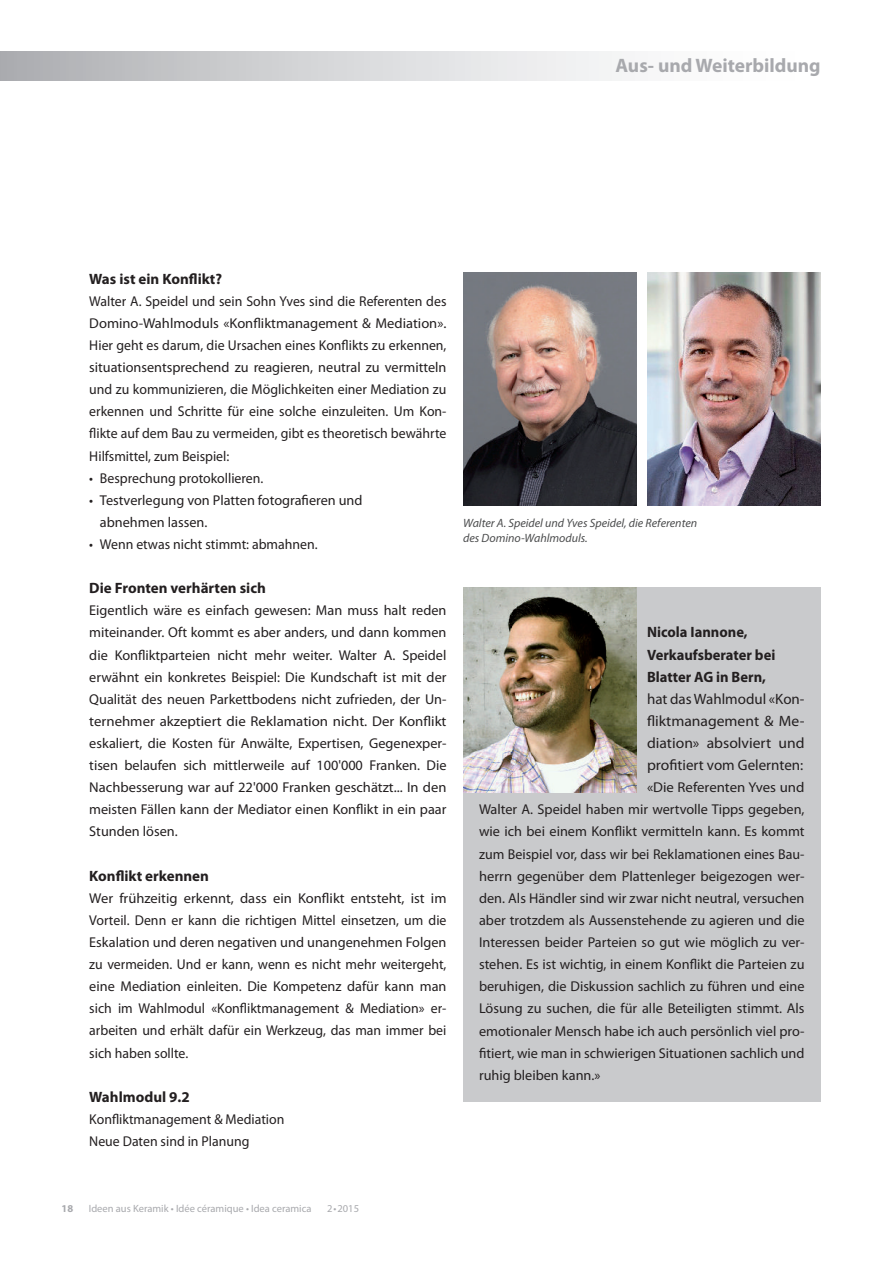
<style>
.page{position:relative;width:893px;height:1263px;background:#fff}
.page>*{position:absolute;margin:0;border:0;box-sizing:border-box;transform-origin:0 0}
.t1{font:700 19.5px "Myriad Pro";color:#a8a9ad}
.t2{font:700 15px/22px "Myriad Pro";color:#231f20}
.t3{font:15px/22px "Myriad Pro";color:#231f20;text-align:justify}
.t4{font:14.25px/22px "Myriad Pro";color:#231f20;text-align:justify}
.t5{font:14.25px/22px "Myriad Pro";color:#231f20;text-align:justify;scale:1.04 1}
.t6{font:italic 12px/14.4px "Myriad Pro";color:#4b4c4d}
.t7{font:10.5px "Myriad Pro";color:#a8a9ad}
.t8{font:700 10.5px "Myriad Pro";color:#a8a9ad}
</style>
<div class="page">
<div style="left:0;top:51px;width:831px;height:30px;background:linear-gradient(to right,#b1b2b6,#fff)"></div>
<div style="left:463px;top:588px;width:358px;height:514px;background:#c9cacc"></div>
<img style="left:463px;top:588px;width:173px;height:204px">
<img style="left:647px;top:272px;width:173px;height:233px">
<img style="left:463px;top:272px;width:173px;height:233px">
<h1 class="t1" style="left:615px;top:53px;width:207px">Aus- und Weiterbildung</h1>
<p class="t2" style="left:89px;top:267px;width:134px">Was ist ein Konflikt?</p>
<p class="t4" style="left:89px;top:290px;width:359px">Walter A. Speidel und sein Sohn Yves sind die Referenten des Domino-Wahlmoduls «Konfliktmanagement &amp; Mediation».<br>Hier geht es darum, die Ursachen eines Konflikts zu erkennen, situationsentsprechend zu reagieren, neutral zu vermitteln und zu kommunizieren, die Möglichkeiten einer Mediation zu erkennen und Schritte für eine solche einzuleiten. Um Kon&shy;flikte auf dem Bau zu vermeiden, gibt es theoretisch bewährte Hilfsmittel, zum Beispiel:</p>
<p class="t4" style="left:89px;top:467px;width:176px">• Besprechung protokollieren.</p>
<p class="t4" style="left:100px;top:489px;width:264px;text-indent:-11px">• Testverlegung von Platten fotografieren und abnehmen lassen.</p>
<p class="t4" style="left:89px;top:533px;width:230px">• Wenn etwas nicht stimmt: abmahnen.</p>
<p class="t2" style="left:89px;top:577px;width:178px">Die Fronten verhärten sich</p>
<p class="t4" style="left:89px;top:599px;width:359px">Eigentlich wäre es einfach gewesen: Man muss halt reden miteinander. Oft kommt es aber anders, und dann kommen die Konfliktparteien nicht mehr weiter. Walter A. Speidel erwähnt ein konkretes Beispiel: Die Kundschaft ist mit der Qualität des neuen Parkettbodens nicht zufrieden, der Un&shy;ternehmer akzeptiert die Reklamation nicht. Der Konflikt eskaliert, die Kosten für Anwälte, Expertisen, Gegenexper&shy;tisen belaufen sich mittlerweile auf 100'000 Franken. Die Nachbesserung war auf 22'000 Franken geschätzt... In den meisten Fällen kann der Mediator einen Konflikt in ein paar Stunden lösen.</p>
<p class="t2" style="left:89px;top:864px;width:121px">Konflikt erkennen</p>
<p class="t4" style="left:89px;top:887px;width:359px">Wer frühzeitig erkennt, dass ein Konflikt entsteht, ist im Vorteil. Denn er kann die richtigen Mittel einsetzen, um die Eskalation und deren negativen und unangenehmen Folgen zu vermeiden. Und er kann, wenn es nicht mehr weitergeht, eine Mediation einleiten. Die Kompetenz dafür kann man sich im Wahlmodul «Konfliktmanagement &amp; Mediation» er&shy;arbeiten und erhält dafür ein Werkzeug, das man immer bei sich haben sollte.</p>
<p class="t2" style="left:89px;top:1085px;width:102px">Wahlmodul 9.2</p>
<p class="t4" style="left:89px;top:1108px;width:197px">Konfliktmanagement &amp; Mediation<br>Neue Daten sind in Planung</p>
<p class="t6" style="left:463px;top:516px;width:236px">Walter A. Speidel und Yves Speidel, die Referenten des Domino-Wahlmoduls.</p>
<p class="t2" style="left:647px;top:621px;width:130px">Nicola Iannone,<br>Verkaufsberater bei<br>Blatter AG in Bern,</p>
<p class="t3" style="left:647px;top:687px;width:159px">hat das Wahlmodul «Kon&shy;fliktmanagement &amp; Me&shy;diation» absolviert und profitiert vom Gelernten:</p>
<p class="t5" style="left:479px;top:776px;width:315px;text-indent:168px">«Die Referenten Yves und Walter A. Speidel haben mir wertvolle Tipps gegeben, wie ich bei einem Konflikt vermitteln kann. Es kommt zum Beispiel vor, dass wir bei Reklamationen eines Bau&shy;herrn gegenüber dem Plattenleger beigezogen wer&shy;den. Als Händler sind wir zwar nicht neutral, versuchen aber trotzdem als Aussenstehende zu agieren und die Interessen beider Parteien so gut wie möglich zu ver&shy;stehen. Es ist wichtig, in einem Konflikt die Parteien zu beruhigen, die Diskussion sachlich zu führen und eine Lösung zu suchen, die für alle Beteiligten stimmt. Als emotionaler Mensch habe ich auch persönlich viel pro&shy;fitiert, wie man in schwierigen Situationen sachlich und ruhig bleiben kann.»</p>
<p class="t8" style="left:62px;top:1202px;width:13px">18</p>
<p class="t7" style="left:89px;top:1202px;width:224px">Ideen aus Keramik • Idée céramique • Idea ceramica</p>
<p class="t7" style="left:327px;top:1202px;width:33px">2•2015</p>
</div>
